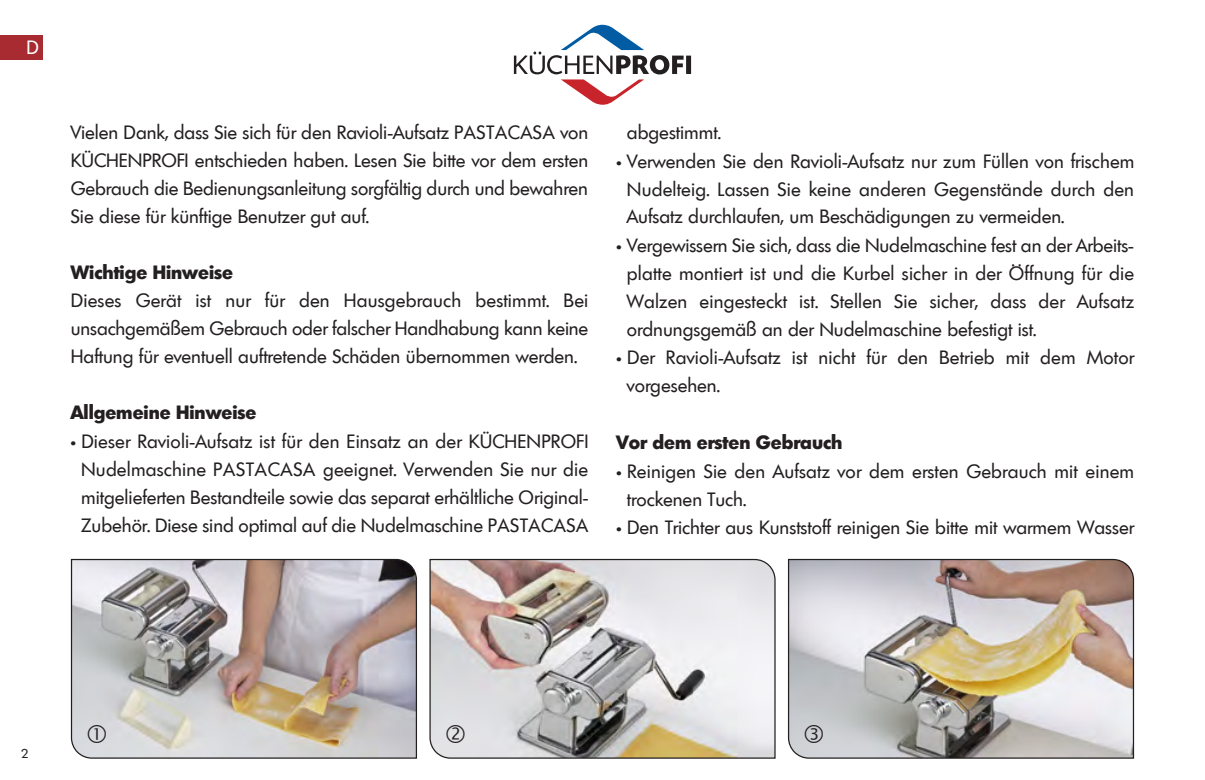
<style>
.page{position:relative;width:1205px;height:780px;background:#fff}
.page>*{position:absolute;margin:0;border:0;box-sizing:border-box;transform-origin:0 0}
.t1{font:18.75px/28px "Limerick";color:#231f20;text-align:justify}
.t2{font:800 18.75px "Limerick";color:#231f20}
.t3{font:18.75px "Limerick";color:#fff}
.t4{font:12.5px "Limerick";color:#231f20}
.s1{font-weight:800}
</style>
<div class="page">
<svg style="left:514px;top:25px;width:177px;height:80px"></svg>
<img style="left:71px;top:559px;width:346px;height:199px">
<img style="left:788px;top:559px;width:346px;height:199px">
<img style="left:429px;top:559px;width:346px;height:199px">
<div style="left:0;top:35px;width:43px;height:24px;background:#a72b30"></div>
<svg style="left:88px;top:724px;width:18px;height:18px"></svg>
<svg style="left:446px;top:724px;width:18px;height:18px"></svg>
<svg style="left:805px;top:724px;width:18px;height:18px"></svg>
<p class="t3" style="left:26px;top:35px;width:14px">d</p>
<p class="t1" style="left:71px;top:118px;width:519px">vielen dank, dass sie sich für den ravioli-aufsatz PastaCasa von KüChenProfi entschieden haben. lesen sie bitte vor dem ersten gebrauch die Bedienungsanleitung sorgfältig durch und bewahren sie diese für künftige Benutzer gut auf.</p>
<p class="t2" style="left:71px;top:260px;width:164px">Wichtige Hinweise</p>
<p class="t1" style="left:71px;top:286px;width:519px">dieses gerät ist nur für den hausgebrauch bestimmt. Bei un sachgemäßem gebrauch oder falscher handhabung kann keine haftung für eventuell auftretende schäden übernommen werden.</p>
<p class="t2" style="left:71px;top:400px;width:187px">allgemeine Hinweise</p>
<p class="t1" style="left:71px;top:427px;width:519px;text-align:center"><span class="s1">•</span> dieser ravioli-aufsatz ist für den einsatz an der KüChenProfi nudelmaschine PastaCasa geeignet. verwenden sie nur die mitgelieferten Bestandteile sowie das separat erhältliche original&shy;zubehör. diese sind optimal auf die nudelmaschine PastaCasa</p>
<p class="t1" style="left:627px;top:118px;width:95px">abgestimmt.</p>
<p class="t1" style="left:627px;top:147px;width:509px;text-indent:-10px"><span class="s1">•</span> verwenden sie den ravioli-aufsatz nur zum füllen von frischem nudelteig. lassen sie keine anderen gegenstände durch den aufsatz durchlaufen, um Beschädigungen zu vermeiden.</p>
<p class="t1" style="left:627px;top:231px;width:509px;text-indent:-10px"><span class="s1">•</span> vergewissern sie sich, dass die nudelmaschine fest an der arbeits&shy;platte montiert ist und die Kurbel sicher in der Öffnung für die walzen eingesteckt ist. stellen sie sicher, dass der aufsatz ordnungsgemäß an der nudelmaschine befestigt ist.</p>
<p class="t1" style="left:627px;top:343px;width:509px;text-indent:-10px"><span class="s1">•</span> der ravioli-aufsatz ist nicht für den Betrieb mit dem Motor vor gesehen.</p>
<p class="t2" style="left:616px;top:430px;width:227px">Vor dem ersten Gebrauch</p>
<p class="t1" style="left:627px;top:457px;width:509px;text-indent:-10px"><span class="s1">•</span> reinigen sie den aufsatz vor dem ersten gebrauch mit einem trockenen tuch.</p>
<p class="t1" style="left:616px;top:513px;width:519px"><span class="s1">•</span> den trichter aus Kunststoff reinigen sie bitte mit warmem wasser</p>
<p class="t4" style="left:21px;top:745px;width:9px">2</p>
</div>
